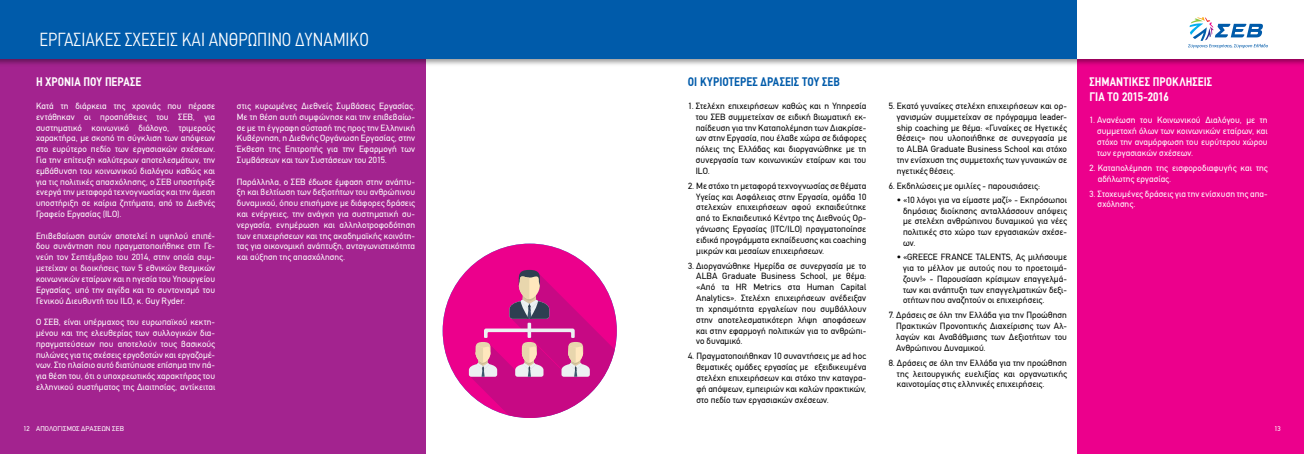
<style>
.page{position:relative;width:1304px;height:454px;background:#fff}
.page>*{position:absolute;margin:0;border:0;box-sizing:border-box;transform-origin:0 0}
.t1{font:300 condensed 19px "PF Din Text";color:#fff}
.t2{font:700 12.5px/15px "PF Din Text Condensed";letter-spacing:.005em;color:#fff}
.t3{font:700 12.5px "PF Din Text Condensed";letter-spacing:.005em;color:#005baa}
.t4{font:9px/10.8px "PF Din Text";letter-spacing:.01em;color:#000;text-align:justify}
.t5{font:9px/10.8px "PF Din Text";letter-spacing:.01em;color:#fff;text-align:justify}
.t6{font:7px "PF Din Text";letter-spacing:.015em;color:#fff}
</style>
<div class="page">
<div style="left:0;top:0;width:426px;height:454px;background:#a3238f"></div>
<div style="left:1078px;top:0;width:226px;height:454px;background:#ec008c"></div>
<div style="left:0;top:0;width:1304px;height:67px;background:#000;opacity:.4"></div>
<div style="left:0;top:0;width:1304px;height:58px;background:#005baa"></div>
<div style="left:1078px;top:0;width:226px;height:58px;background:#fff"></div>
<svg style="left:1188px;top:17px;width:80px;height:31px"></svg>
<div style="left:443px;top:243px;width:174px;height:175px;background:#ec008c;border-radius:50%"></div>
<svg style="left:469px;top:270px;width:146px;height:148px"></svg>
<h1 class="t1" style="left:40px;top:28px;width:331px">ΕΡΓΑΣΙΑΚΕΣ ΣΧΕΣΕΙΣ ΚΑΙ ΑΝΘΡΩΠΙΝΟ ΔΥΝΑΜΙΚΟ</h1>
<h2 class="t2" style="left:36px;top:75px;width:107px">Η ΧΡΟΝΙΑ ΠΟΥ ΠΕΡΑΣΕ</h2>
<h2 class="t3" style="left:688px;top:75px;width:153px">ΟΙ ΚΥΡΙΟΤΕΡΕΣ ΔΡΑΣΕΙΣ ΤΟΥ ΣΕΒ</h2>
<h2 class="t2" style="left:1089px;top:75px;width:124px">ΣΗΜΑΝΤΙΚΕΣ ΠΡΟΚΛΗΣΕΙΣ<br>ΓΙΑ ΤΟ 2015-2016</h2>
<p class="t5" style="left:237px;top:100px;width:180px">στις κυρωμένες Διεθνείς Συμβάσεις Εργασίας.<br>Με τη θέση αυτή συμφώνησε και την επιβεβαίω&shy;σε με τη έγγραφη σύστασή της προς την Ελληνική Κυβέρνηση, η Διεθνής Οργάνωση Εργασίας, στην Έκθεση της Επιτροπής για την Εφαρμογή των Συμβάσεων και των Συστάσεων του 2015.</p>
<p class="t5" style="left:237px;top:176px;width:180px">Παράλληλα, ο ΣΕΒ έδωσε έμφαση στην ανάπτυ&shy;ξη και βελτίωση των δεξιοτήτων του ανθρώπινου δυναμικού, όπου επισήμανε με διάφορες δράσεις και ενέργειες, την ανάγκη για συστηματική συ&shy;νεργασία, ενημέρωση και αλληλοτροφοδότηση των επιχειρήσεων και της ακαδημαϊκής κοινότη&shy;τας για οικονομική ανάπτυξη, ανταγωνιστικότητα και αύξηση της απασχόλησης.</p>
<p class="t5" style="left:36px;top:100px;width:181px">Κατά τη διάρκεια της χρονιάς που πέρασε εντάθηκαν οι προσπάθειες του ΣΕΒ, για συστηματικό κοινωνικό διάλογο, τριμερούς χαρακτήρα, με σκοπό τη σύγκλιση των απόψεων στο ευρύτερο πεδίο των εργασιακών σχέσεων.<br>Για την επίτευξη καλύτερων αποτελεσμάτων, την εμβάθυνση του κοινωνικού διαλόγου καθώς και για τις πολιτικές απασχόλησης, ο ΣΕΒ υποστήριξε ενεργά την μεταφορά τεχνογνωσίας και την άμεση υποστήριξη σε καίρια ζητήματα, από το Διεθνές Γραφείο Εργασίας (ILO).</p>
<p class="t5" style="left:36px;top:230px;width:181px">Επιβεβαίωση αυτών αποτελεί η υψηλού επιπέ&shy;δου συνάντηση που πραγματοποιήθηκε στη Γε&shy;νεύη τον Σεπτέμβριο του 2014, στην οποία συμ&shy;μετείχαν οι διοικήσεις των 5 εθνικών θεσμικών κοινωνικών εταίρων και η ηγεσία του Υπουργείου Εργασίας, υπό την αιγίδα και το συντονισμό του Γενικού Διευθυντή του ILO, κ. Guy Ryder.</p>
<p class="t5" style="left:36px;top:316px;width:181px">Ο ΣΕΒ, είναι υπέρμαχος του ευρωπαϊκού κεκτη&shy;μένου και της ελευθερίας των συλλογικών δια&shy;πραγματεύσεων που αποτελούν τους βασικούς πυλώνες για τις σχέσεις εργοδοτών και εργαζομέ&shy;νων. Στο πλαίσιο αυτό διατύπωσε επίσημα την πά&shy;για θέση του, ότι ο υποχρεωτικός χαρακτήρας του ελληνικού συστήματος της Διαιτησίας, αντίκειται</p>
<p class="t4" style="left:696px;top:100px;width:172px;text-indent:-8px">1. Στελέχη επιχειρήσεων καθώς και η Υπηρεσία του ΣΕΒ συμμετείχαν σε ειδική βιωματική εκ&shy;παίδευση για την Καταπολέμηση των Διακρίσε&shy;ων στην Εργασία, που έλαβε χώρα σε διάφορες πόλεις της Ελλάδας και διοργανώθηκε με τη συνεργασία των κοινωνικών εταίρων και του ILO.</p>
<p class="t4" style="left:696px;top:180px;width:171px;text-indent:-8px">2. Με στόχο τη μεταφορά τεχνογνωσίας σε θέματα Υγείας και Ασφάλειας στην Εργασία, ομάδα 10 στελεχών επιχειρήσεων αφού εκπαιδεύτηκε από το Εκπαιδευτικό Κέντρο της Διεθνούς Ορ&shy;γάνωσης Εργασίας (ITC/ILO) πραγματοποίησε ειδικά προγράμματα εκπαίδευσης και coaching μικρών και μεσαίων επιχειρήσεων.</p>
<p class="t4" style="left:696px;top:260px;width:172px;text-indent:-8px">3. Διοργανώθηκε Ημερίδα σε συνεργασία με το ALBA Graduate Business School, με θέμα: «Από τα HR Metrics στα Human Capital Analytics». Στελέχη επιχειρήσεων ανέδειξαν τη χρησιμότητα εργαλείων που συμβάλλουν στην αποτελεσματικότερη λήψη αποφάσεων και στην εφαρμογή πολιτικών για το ανθρώπι&shy;νο δυναμικό.</p>
<p class="t4" style="left:696px;top:351px;width:171px;text-indent:-8px">4. Πραγματοποιήθηκαν 10 συναντήσεις με ad hoc θεματικές ομάδες εργασίας με εξειδικευμένα στελέχη επιχειρήσεων και στόχο την καταγρα&shy;φή απόψεων, εμπειριών και καλών πρακτικών, στο πεδίο των εργασιακών σχέσεων.</p>
<p class="t4" style="left:897px;top:100px;width:172px;text-indent:-8px">5. Εκατό γυναίκες στελέχη επιχειρήσεων και ορ&shy;γανισμών συμμετείχαν σε πρόγραμμα leader&shy;ship coaching με θέμα: «Γυναίκες σε Ηγετικές Θέσεις» που υλοποιήθηκε σε συνεργασία με το ALBA Graduate Business School και στόχο την ενίσχυση της συμμετοχής των γυναικών σε ηγετικές θέσεις.</p>
<p class="t4" style="left:889px;top:180px;width:153px">6. Εκδηλώσεις με ομιλίες - παρουσιάσεις:</p>
<p class="t4" style="left:903px;top:194px;width:165px;text-indent:-6px">• «10 λόγοι για να είμαστε μαζί» - Εκπρόσωποι δημόσιας διοίκησης ανταλλάσσουν απόψεις με στελέχη ανθρώπινου δυναμικού για νέες πολιτικές στο χώρο των εργασιακών σχέσε&shy;ων.</p>
<p class="t4" style="left:903px;top:251px;width:165px;text-indent:-6px">• «GREECE FRANCE TALENTS, Ας μιλήσουμε για το μέλλον με αυτούς που το προετοιμά&shy;ζουν!» - Παρουσίαση κρίσιμων επαγγελμά&shy;των και ανάπτυξη των επαγγελματικών δεξι&shy;οτήτων που αναζητούν οι επιχειρήσεις.</p>
<p class="t4" style="left:896px;top:310px;width:172px;text-indent:-8px">7. Δράσεις σε όλη την Ελλάδα για την Προώθηση Πρακτικών Προνοητικής Διαχείρισης των Αλ&shy;λαγών και Αναβάθμισης των Δεξιοτήτων του Ανθρώπινου Δυναμικού.</p>
<p class="t4" style="left:897px;top:357px;width:172px;text-indent:-8px">8. Δράσεις σε όλη την Ελλάδα για την προώθηση της λειτουργικής ευελιξίας και οργανωτικής καινοτομίας στις ελληνικές επιχειρήσεις.</p>
<p class="t5" style="left:1097px;top:115px;width:172px;text-indent:-8px">1. Ανανέωση του Κοινωνικού Διαλόγου, με τη συμμετοχή όλων των κοινωνικών εταίρων, και στόχο την αναμόρφωση του ευρύτερου χώρου των εργασιακών σχέσεων.</p>
<p class="t5" style="left:1098px;top:162px;width:171px;text-indent:-8px">2. Καταπολέμηση της εισφοροδιαφυγής και της αδήλωτης εργασίας.</p>
<p class="t5" style="left:1098px;top:188px;width:172px;text-indent:-8px">3. Στοχευμένες δράσεις για την ενίσχυση της απα&shy;σχόλησης.</p>
<p class="t6" style="left:36px;top:425px;width:89px">ΑΠΟΛΟΓΙΣΜΟΣ ΔΡΑΣΕΩΝ ΣΕΒ</p>
<p class="t6" style="left:24px;top:425px;width:8px">12</p>
<p class="t6" style="left:1274px;top:425px;width:8px">13</p>
</div>
